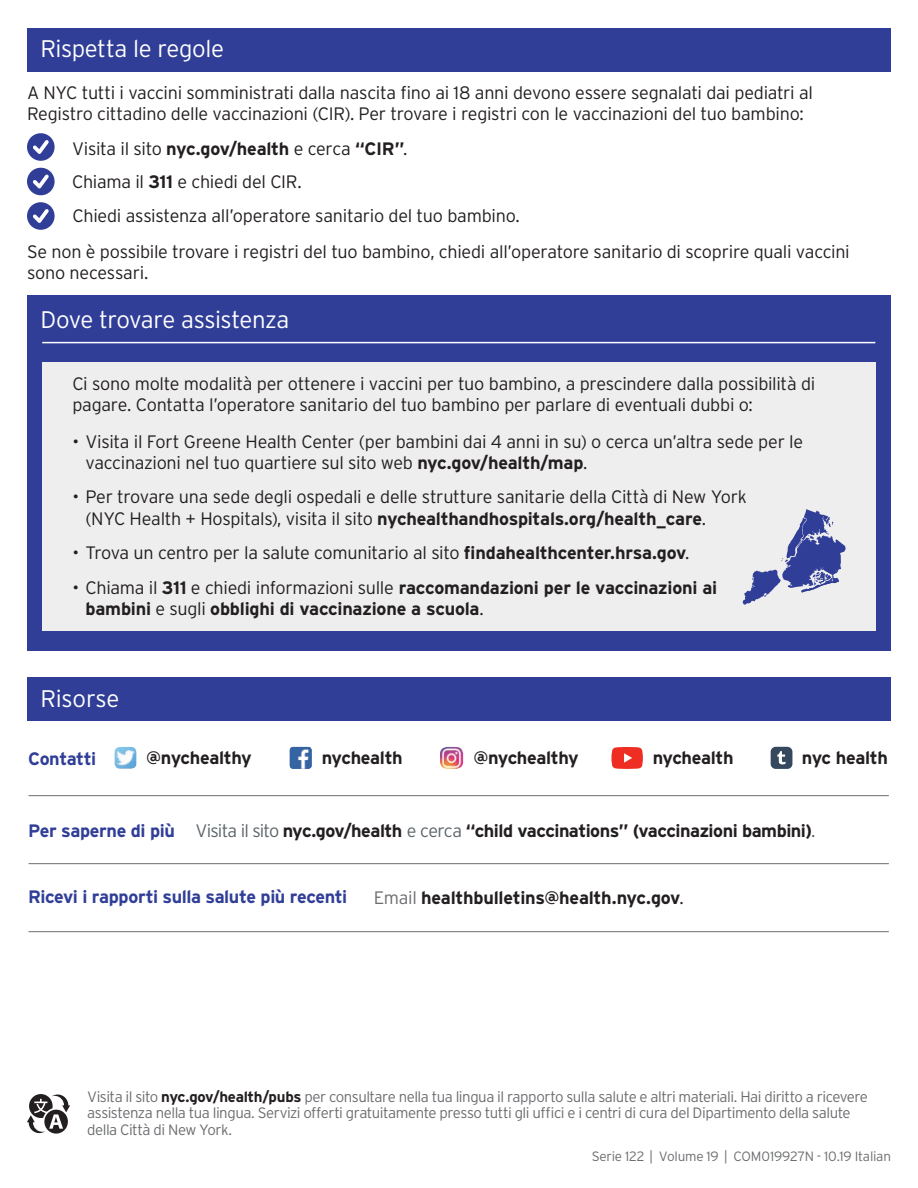
<style>
.page{position:relative;width:918px;height:1188px;background:#fff}
.page>*{position:absolute;margin:0;border:0;box-sizing:border-box;transform-origin:0 0}
.t1{font:300 24px "Interstate";letter-spacing:-.02em;color:#fff}
.t2{font:300 18px/21px "Interstate";letter-spacing:-.015em;color:#231f20}
.t3{font:700 18px/21px "Interstate";letter-spacing:-.02em;color:#231f20}
.t4{font:700 18px "Interstate";letter-spacing:-.025em;color:#303e97}
.t5{font:300 15px/16.5px "Interstate";letter-spacing:-.035em;color:#6c6d70}
.t6{font:300 13.5px "Interstate";letter-spacing:-.015em;color:#6c6d70}
.s1{font-weight:700}
.s2{font-weight:300}
.s3{color:#303e97}
.s4{font-weight:300;color:#5c656b}
.s5{font-weight:300;color:#6c6d70}
.s6{font-weight:700;color:#231f20}
</style>
<div class="page">
<div style="left:27px;top:295px;width:864px;height:356px;background:#303e97"></div>
<div style="left:42px;top:363px;width:834px;height:268px;background:#eeeeef"></div>
<hr style="left:42px;top:342px;width:833px;height:1px;background:#fff">
<svg style="left:743px;top:509px;width:103px;height:96px"></svg>
<div style="left:27px;top:28px;width:864px;height:43px;background:#303e97"></div>
<svg style="left:27px;top:133px;width:28px;height:97px"></svg>
<svg style="left:27px;top:1094px;width:43px;height:40px"></svg>
<div style="left:27px;top:677px;width:864px;height:43px;background:#303e97"></div>
<hr style="left:29px;top:931px;width:860px;height:1px;background:#6c6d70">
<hr style="left:29px;top:795px;width:860px;height:1px;background:#6c6d70">
<hr style="left:29px;top:863px;width:860px;height:1px;background:#6c6d70">
<img style="left:290px;top:747px;width:22px;height:22px">
<img style="left:440px;top:747px;width:23px;height:22px">
<img style="left:114px;top:747px;width:22px;height:22px">
<svg style="left:612px;top:747px;width:31px;height:22px"></svg>
<svg style="left:771px;top:747px;width:21px;height:22px"></svg>
<h1 class="t1" style="left:40px;top:35px;width:185px">Rispetta le regole</h1>
<p class="t2" style="left:27px;top:82px;width:788px">A NYC tutti i vaccini somministrati dalla nascita fino ai 18 anni devono essere segnalati dai pediatri al<br>Registro cittadino delle vaccinazioni (CIR). Per trovare i registri con le vaccinazioni del tuo bambino:</p>
<p class="t2" style="left:72px;top:138px;width:337px">Visita il sito <span class="s1">nyc.gov/health</span> e cerca <span class="s1">“CIR”</span>.</p>
<p class="t2" style="left:72px;top:171px;width:231px">Chiama il <span class="s1">311</span> e chiedi del CIR.</p>
<p class="t2" style="left:73px;top:205px;width:449px">Chiedi assistenza all’operatore sanitario del tuo bambino.</p>
<p class="t2" style="left:27px;top:241px;width:824px">Se non è possibile trovare i registri del tuo bambino, chiedi all’operatore sanitario di scoprire quali vaccini</p>
<p class="t2" style="left:27px;top:262px;width:123px">sono necessari.</p>
<h1 class="t1" style="left:40px;top:306px;width:250px">Dove trovare assistenza</h1>
<p class="t2" style="left:72px;top:373px;width:744px">Ci sono molte modalità per ottenere i vaccini per tuo bambino, a prescindere dalla possibilità di pagare. Contatta l’operatore sanitario del tuo bambino per parlare di eventuali dubbi o:</p>
<p class="t2" style="left:86px;top:431px;width:719px;text-indent:-13px">• Visita il Fort Greene Health Center (per bambini dai 4 anni in su) o cerca un’altra sede per le vaccinazioni nel tuo quartiere sul sito web <span class="s1">nyc.gov/health/map</span>.</p>
<p class="t2" style="left:85px;top:487px;width:663px;text-indent:-13px">• Per trovare una sede degli ospedali e delle strutture sanitarie della Città di New York (NYC Health + Hospitals), visita il sito <span class="s1">nychealthandhospitals.org/health_care</span>.</p>
<p class="t2" style="left:72px;top:542px;width:619px">• Trova un centro per la salute comunitario al sito <span class="s1">findahealthcenter.hrsa.gov</span>.</p>
<p class="t3" style="left:86px;top:577px;width:633px;text-indent:-13px"><span class="s2">• Chiama il</span> 311 <span class="s2">e chiedi informazioni sulle</span> raccomandazioni per le vaccinazioni ai bambini <span class="s2">e sugli</span> obblighi di vaccinazione a scuola<span class="s2">.</span></p>
<h1 class="t1" style="left:40px;top:685px;width:81px">Risorse</h1>
<p class="t4" style="left:28px;top:748px;width:70px">Contatti</p>
<p class="t3" style="left:146px;top:747px;width:107px">@nychealthy</p>
<p class="t3" style="left:322px;top:747px;width:82px">nychealth</p>
<p class="t3" style="left:473px;top:747px;width:107px">@nychealthy</p>
<p class="t3" style="left:653px;top:747px;width:82px">nychealth</p>
<p class="t3" style="left:802px;top:747px;width:88px">nyc health</p>
<p class="t3" style="left:28px;top:820px;width:789px"><span class="s3">Per saperne di più</span> <span class="s4">Visita il sito</span> nyc.gov/health <span class="s4">e cerca</span> “child vaccinations” (vaccinazioni bambini)<span class="s4">.</span></p>
<p class="t4" style="left:28px;top:885px;width:321px">Ricevi i rapporti sulla salute più recenti</p>
<p class="t3" style="left:374px;top:887px;width:312px"><span class="s5">Email</span> healthbulletins@health.nyc.gov<span class="s2">.</span></p>
<p class="t5" style="left:87px;top:1088px;width:782px">Visita il sito <span class="s6">nyc.gov/health/pubs</span> per consultare nella tua lingua il rapporto sulla salute e altri materiali. Hai diritto a ricevere assistenza nella tua lingua. Servizi offerti gratuitamente presso tutti gli uffici e i centri di cura del Dipartimento della salute della Città di New York.</p>
<p class="t6" style="left:592px;top:1149px;width:301px">Serie 122 | Volume 19 | COM019927N - 10.19 Italian</p>
</div>
